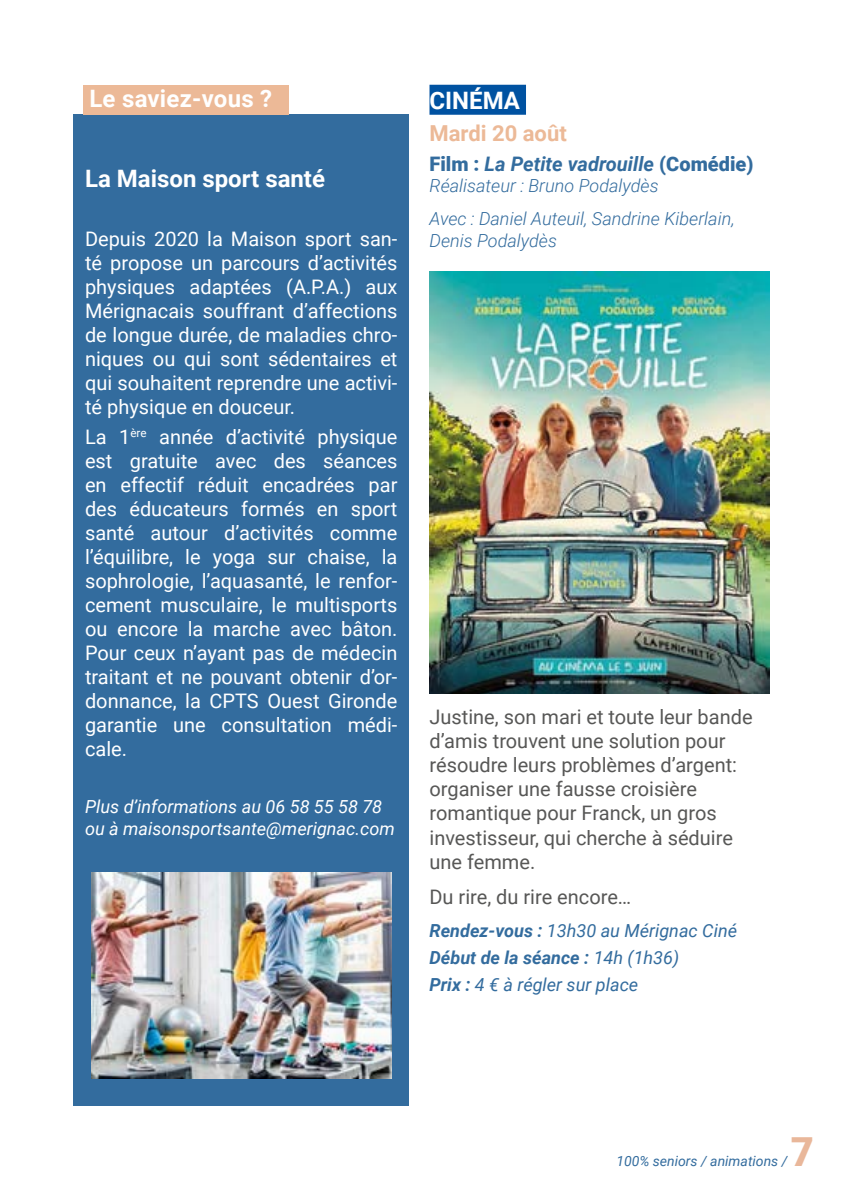
<style>
.page{position:relative;width:842px;height:1191px;background:#fff}
.page>*{position:absolute;margin:0;border:0;box-sizing:border-box;transform-origin:0 0}
.t1{font:900 40px "Roboto";color:#e9b79a}
.t2{font:700 24px "Roboto";color:#fff}
.t3{font:700 22px "Roboto";color:#ecb997}
.t4{font:20px/24px "Roboto";color:#fff;text-align:justify}
.t5{font:20px/24px "Roboto";color:#575756}
.t6{font:italic 700 20px "Roboto";color:#336c9e}
.t7{font:italic 18px/27.2px "Roboto";color:#336c9e}
.t8{font:italic 300 18px/33px "Roboto";color:#336c9e}
.t9{font:italic 18px/21.6px "Roboto";color:#fff}
.t10{font:italic 14px "Roboto";color:#336c9e}
.s1{font-weight:900;font-style:normal}
.s2{font-weight:700}
</style>
<div class="page">
<div style="left:429px;top:85px;width:97px;height:30px;background:#0052a1"></div>
<div style="left:74px;top:115px;width:335px;height:991px;background:#336c9e"></div>
<div style="left:83px;top:85px;width:206px;height:30px;background:#ecb997"></div>
<img style="left:429px;top:271px;width:341px;height:422px">
<img style="left:91px;top:872px;width:301px;height:207px">
<p class="t2" style="left:89px;top:82px;width:184px">Le saviez-vous ?</p>
<p class="t2" style="left:85px;top:161px;width:242px">La Maison sport santé</p>
<p class="t4" style="left:85px;top:226px;width:314px">Depuis 2020 la Maison sport san&shy;té propose un parcours d’activités physiques adaptées (A.P.A.) aux Mérignacais souffrant d’affections de longue durée, de maladies chro&shy;niques ou qui sont sédentaires et qui souhaitent reprendre une activi&shy;té physique en douceur.</p>
<p class="t4" style="left:85px;top:424px;width:314px">La 1<sup>ère</sup> année d’activité physique est gratuite avec des séances en effectif réduit encadrées par des éducateurs formés en sport santé autour d’activités comme l’équilibre, le yoga sur chaise, la sophrologie, l’aquasanté, le renfor&shy;cement musculaire, le multisports ou encore la marche avec bâton.<br>Pour ceux n’ayant pas de médecin traitant et ne pouvant obtenir d’or&shy;donnance, la CPTS Ouest Gironde garantie une consultation médi&shy;cale.</p>
<p class="t9" style="left:85px;top:795px;width:311px">Plus d’informations au 06 58 55 58 78 ou à maisonsportsante@merignac.com</p>
<p class="t2" style="left:429px;top:83px;width:92px">CINÉMA</p>
<p class="t3" style="left:429px;top:118px;width:139px">Mardi 20 août</p>
<p class="t6" style="left:429px;top:149px;width:325px"><span class="s1">Film :</span> La Petite vadrouille <span class="s1">(Comédie)</span></p>
<p class="t8" style="left:429px;top:168px;width:307px">Réalisateur : Bruno Podalydès<br>Avec : Daniel Auteuil, Sandrine Kiberlain,</p>
<p class="t8" style="left:429px;top:223px;width:129px">Denis Podalydès</p>
<p class="t5" style="left:429px;top:704px;width:325px">Justine, son mari et toute leur bande d’amis trouvent une solution pour résoudre leurs problèmes d’argent: organiser une fausse croisière romantique pour Franck, un gros investisseur, qui cherche à séduire une femme.</p>
<p class="t5" style="left:429px;top:884px;width:203px">Du rire, du rire encore…</p>
<p class="t7" style="left:429px;top:916px;width:309px"><span class="s2">Rendez-vous :</span> 13h30 au Mérignac Ciné<br><span class="s2">Début de la séance :</span> 14h (1h36)<br><span class="s2">Prix :</span> 4 € à régler sur place</p>
<h1 class="t1" style="left:791px;top:1123px;width:25px">7</h1>
<p class="t10" style="left:616px;top:1150px;width:173px">100% seniors / animations /</p>
</div>
